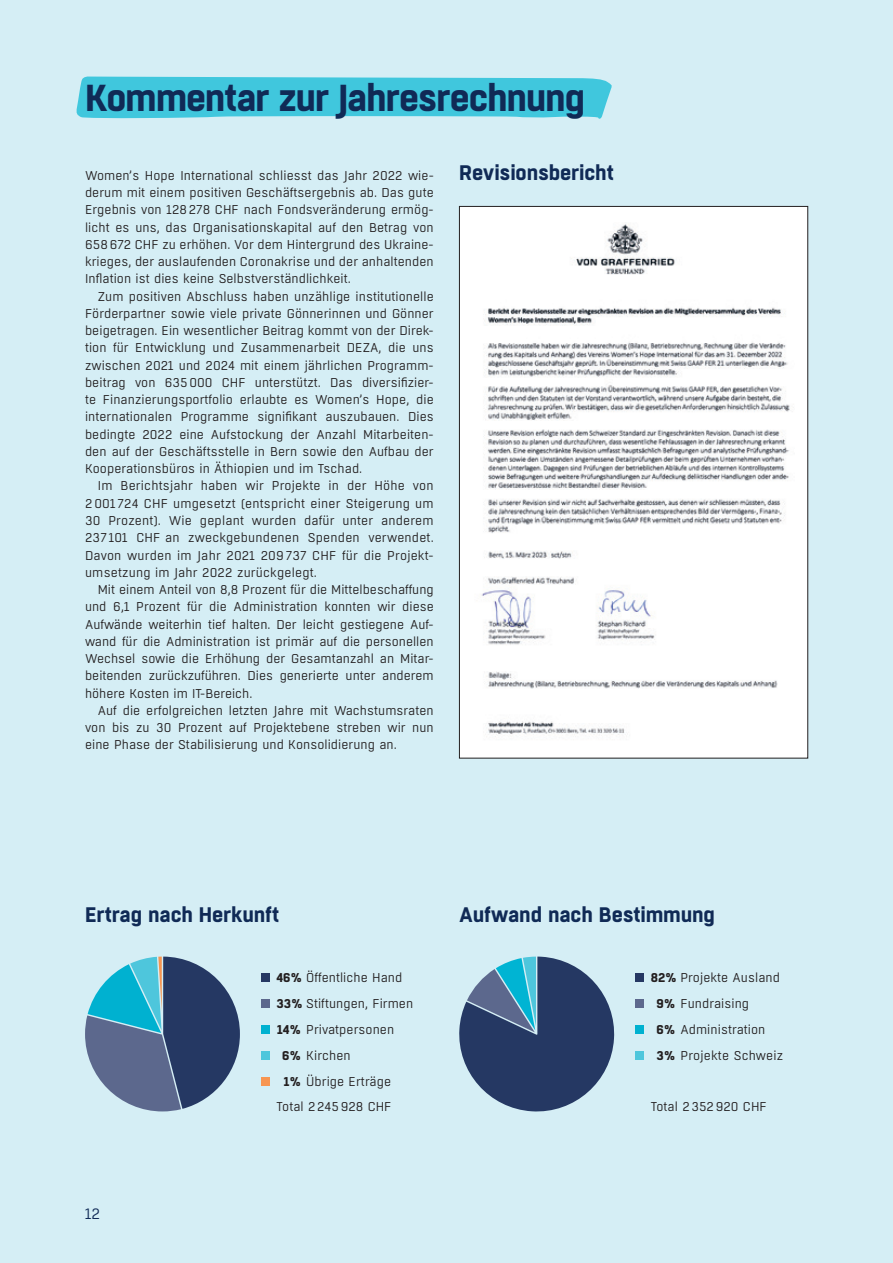
<style>
.page{position:relative;width:893px;height:1263px;background:#d5eef5}
.page>*{position:absolute;margin:0;border:0;box-sizing:border-box;transform-origin:0 0}
.t1{font:700 37.5px "Boxed";letter-spacing:-.035em;color:#102a56}
.t2{font:700 21px "Boxed";letter-spacing:-.01em;color:#102a56}
.t3{font:15px "Boxed";color:#102a56}
.t4{font:12.75px/17.2px "Boxed";letter-spacing:.005em;color:#231f20;text-align:justify}
.s1{font-weight:700}
</style>
<div class="page">
<svg style="left:76px;top:77px;width:536px;height:42px;background:#4bcade"></svg>
<div style="left:261px;top:973px;width:9px;height:9px;background:#253863"></div>
<div style="left:261px;top:1025px;width:9px;height:9px;background:#00b1d0"></div>
<div style="left:261px;top:999px;width:9px;height:9px;background:#5c688d"></div>
<div style="left:261px;top:1051px;width:9px;height:9px;background:#4ec6dc"></div>
<div style="left:261px;top:1077px;width:9px;height:8px;background:#f79551"></div>
<div style="left:635px;top:973px;width:9px;height:9px;background:#253863"></div>
<div style="left:635px;top:999px;width:9px;height:9px;background:#5c688d"></div>
<div style="left:635px;top:1025px;width:9px;height:9px;background:#00b1d0"></div>
<div style="left:635px;top:1051px;width:9px;height:9px;background:#4ec6dc"></div>
<svg style="left:459px;top:956px;width:156px;height:156px"></svg>
<svg style="left:85px;top:956px;width:155px;height:155px"></svg>
<img style="left:461px;top:208px;width:345px;height:541px">
<h1 class="t1" style="left:85px;top:73px;width:502px">Kommentar zur Jahresrechnung</h1>
<p class="t4" style="left:85px;top:167px;width:350px">Women’s Hope International schliesst das Jahr 2022 wie&shy;derum mit einem positiven Geschäftsergebnis ab. Das gute Ergebnis von 128278 CHF nach Fondsveränderung ermög&shy;licht es uns, das Organisationskapital auf den Betrag von 658672 CHF zu erhöhen. Vor dem Hintergrund des Ukraine&shy;krieges, der auslaufenden Coronakrise und der anhaltenden Inflation ist dies keine Selbstverständlichkeit.</p>
<p class="t4" style="left:85px;top:288px;width:350px;text-indent:13px">Zum positiven Abschluss haben unzählige institutionelle Förderpartner sowie viele private Gönnerinnen und Gönner beigetragen. Ein wesentlicher Beitrag kommt von der Direk&shy;tion für Entwicklung und Zusammenarbeit DEZA, die uns zwischen 2021 und 2024 mit einem jährlichen Programm&shy;beitrag von 635000 CHF unterstützt. Das diversifizier&shy;te Finanzierungsportfolio erlaubte es Women’s Hope, die internationalen Programme signifikant auszubauen. Dies bedingte 2022 eine Aufstockung der Anzahl Mitarbeiten&shy;den auf der Geschäftsstelle in Bern sowie den Aufbau der Kooperationsbüros in Äthiopien und im Tschad.</p>
<p class="t4" style="left:85px;top:478px;width:350px;text-indent:13px">Im Berichtsjahr haben wir Projekte in der Höhe von 2 001 724 CHF umgesetzt (entspricht einer Steigerung um 30 Prozent). Wie geplant wurden dafür unter anderem 237 101 CHF an zweckgebundenen Spenden verwendet.<br>Davon wurden im Jahr 2021 209 737 CHF für die Projekt&shy;umsetzung im Jahr 2022 zurückgelegt.</p>
<p class="t4" style="left:85px;top:581px;width:350px;text-indent:13px">Mit einem Anteil von 8,8 Prozent für die Mittelbeschaffung und 6,1 Prozent für die Administration konnten wir diese Aufwände weiterhin tief halten. Der leicht gestiegene Auf&shy;wand für die Administration ist primär auf die personellen Wechsel sowie die Erhöhung der Gesamtanzahl an Mitar&shy;beitenden zurückzuführen. Dies generierte unter anderem höhere Kosten im IT-Bereich.</p>
<p class="t4" style="left:85px;top:702px;width:350px;text-indent:13px">Auf die erfolgreichen letzten Jahre mit Wachstumsraten von bis zu 30 Prozent auf Projektebene streben wir nun eine Phase der Stabilisierung und Konsolidierung an.</p>
<h2 class="t2" style="left:459px;top:158px;width:156px">Revisionsbericht</h2>
<h2 class="t2" style="left:85px;top:900px;width:195px">Ertrag nach Herkunft</h2>
<h2 class="t2" style="left:459px;top:900px;width:257px">Aufwand nach Bestimmung</h2>
<p class="t3" style="left:85px;top:1204px;width:17px">12</p>
<p class="t4" style="left:276px;top:969px;width:127px"><span class="s1">46%</span> Öffentliche Hand</p>
<p class="t4" style="left:276px;top:995px;width:138px"><span class="s1">33%</span> Stiftungen, Firmen</p>
<p class="t4" style="left:277px;top:1021px;width:119px"><span class="s1">14%</span> Privatpersonen</p>
<p class="t4" style="left:282px;top:1047px;width:70px"><span class="s1">6%</span> Kirchen</p>
<p class="t4" style="left:284px;top:1073px;width:109px"><span class="s1">1%</span> Übrige Erträge</p>
<p class="t4" style="left:276px;top:1098px;width:117px">Total 2245928 CHF</p>
<p class="t4" style="left:656px;top:965px;width:128px;line-height:25.8px;text-align:left;text-indent:-6px"><span class="s1">82%</span> Projekte Ausland<br><span class="s1">9%</span> Fundraising<br><span class="s1">6%</span> Administration<br><span class="s1">3%</span> Projekte Schweiz</p>
<p class="t4" style="left:651px;top:1098px;width:118px">Total 2352920 CHF</p>
</div>
